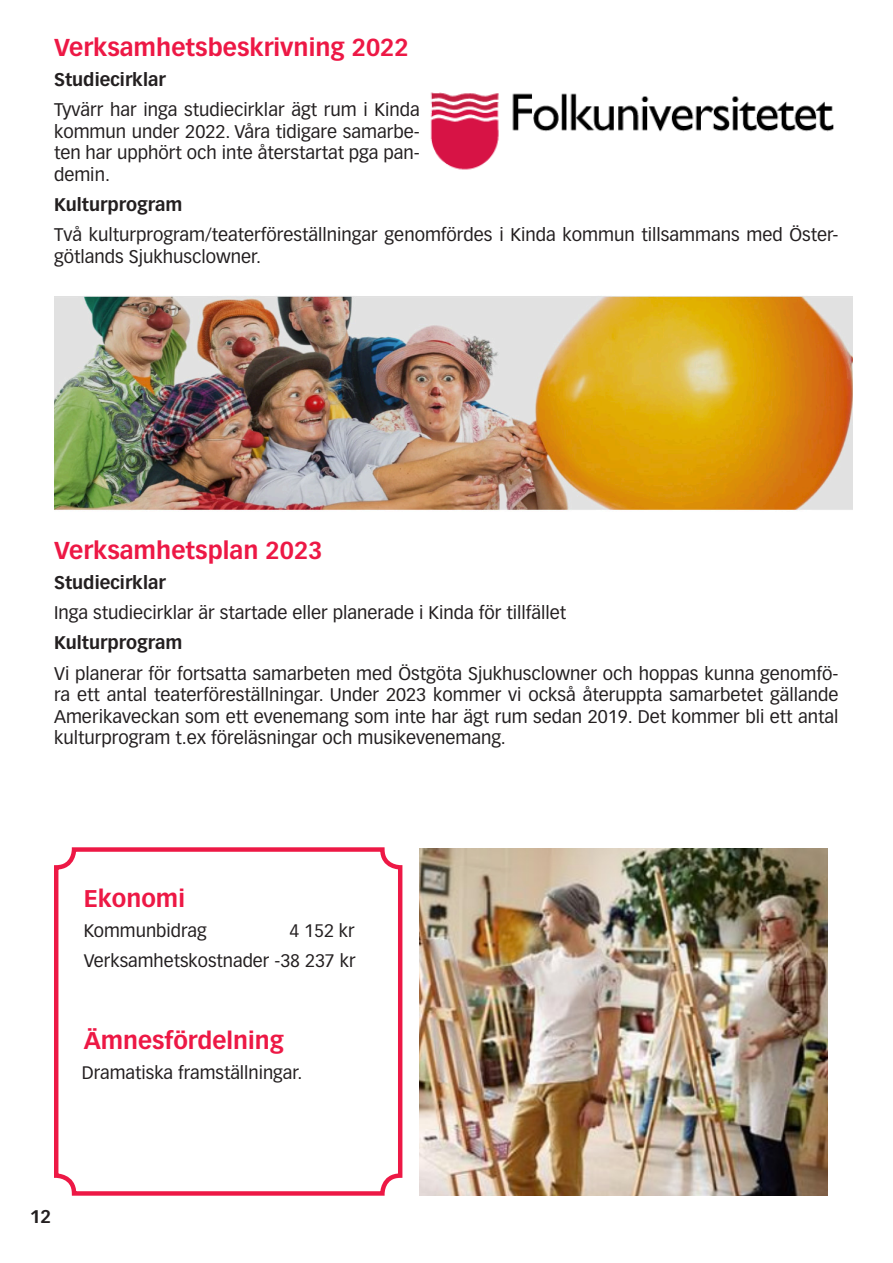
<style>
.page{position:relative;width:893px;height:1263px;background:#fff}
.page>*{position:absolute;margin:0;border:0;box-sizing:border-box;transform-origin:0 0}
.t1{font:700 24px "Vectora LT Pro";color:#ed1845}
.t2{font:700 23.7px "Vectora LT Pro";color:#ed1845}
.t3{font:18px/21.6px "Vectora LT Pro";color:#231f20;text-align:justify}
.t4{font:700 18px "Vectora LT Pro";color:#231f20}
.t5{font:17.85px "Vectora LT Pro";color:#231f20}
</style>
<div class="page">
<div style="left:54px;top:847px;width:348px;height:349px;border:4px solid #ed1845;border-radius:18px"></div>
<img style="left:430px;top:92px;width:404px;height:78px">
<img style="left:420px;top:848px;width:407px;height:348px">
<img style="left:54px;top:296px;width:799px;height:214px">
<p class="t1" style="left:54px;top:32px;width:356px">Verksamhetsbeskrivning 2022</p>
<p class="t4" style="left:54px;top:68px;width:113px">Studiecirklar</p>
<p class="t3" style="left:54px;top:99px;width:367px">Tyvärr har inga studiecirklar ägt rum i Kinda kommun under 2022. Våra tidigare samarbe&shy;ten har upphört och inte återstartat pga pan&shy;demin.</p>
<p class="t4" style="left:54px;top:193px;width:130px">Kulturprogram</p>
<p class="t3" style="left:54px;top:224px;width:786px">Två kulturprogram/teaterföreställningar genomfördes i Kinda kommun tillsammans med Öster&shy;götlands Sjukhusclowner.</p>
<p class="t1" style="left:54px;top:536px;width:270px">Verksamhetsplan 2023</p>
<p class="t4" style="left:54px;top:572px;width:113px">Studiecirklar</p>
<p class="t3" style="left:54px;top:602px;width:514px">Inga studiecirklar är startade eller planerade i Kinda för tillfället</p>
<p class="t4" style="left:54px;top:632px;width:130px">Kulturprogram</p>
<p class="t3" style="left:54px;top:662px;width:786px">Vi planerar för fortsatta samarbeten med Östgöta Sjukhusclowner och hoppas kunna genomfö&shy;ra ett antal teaterföreställningar. Under 2023 kommer vi också återuppta samarbetet gällande Amerikaveckan som ett evenemang som inte har ägt rum sedan 2019. Det kommer bli ett antal kulturprogram t.ex föreläsningar och musikevenemang.</p>
<p class="t2" style="left:84px;top:884px;width:103px">Ekonomi</p>
<p class="t5" style="left:84px;top:920px;width:124px">Kommunbidrag</p>
<p class="t5" style="left:289px;top:920px;width:67px">4 152 kr</p>
<p class="t5" style="left:84px;top:950px;width:273px">Verksamhetskostnader -38 237 kr</p>
<p class="t2" style="left:84px;top:1026px;width:202px">Ämnesfördelning</p>
<p class="t5" style="left:82px;top:1062px;width:222px">Dramatiska framställningar.</p>
<p class="t4" style="left:30px;top:1205px;width:23px">12</p>
</div>
